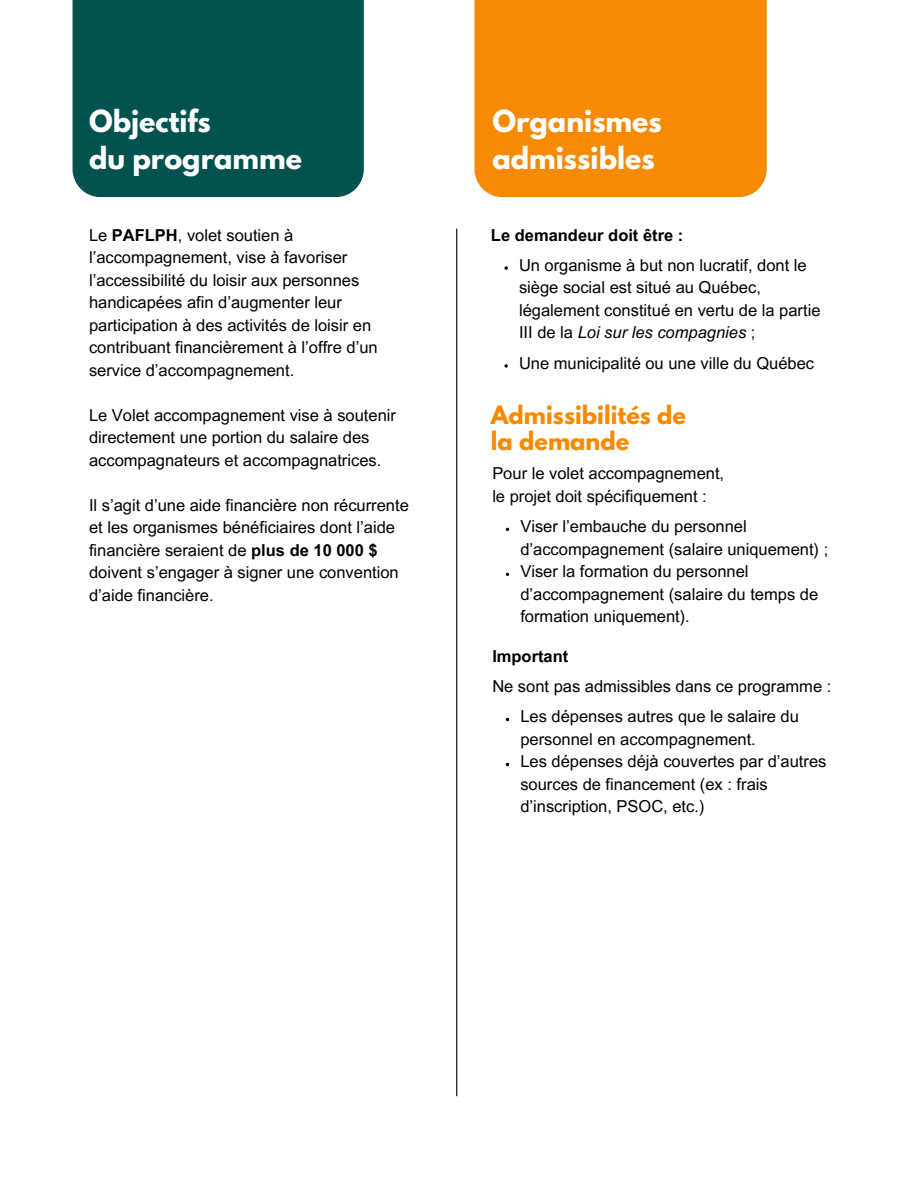
<style>
.page{position:relative;width:918px;height:1188px;background:#fff}
.page>*{position:absolute;margin:0;border:0;box-sizing:border-box;transform-origin:0 0}
.t1{font:700 27px/37.2px "League Spartan";color:#fff}
.t2{font:700 22.5px/25.8px "League Spartan";color:#f68a02}
.t3{font:16.5px/22.5px "Arial MT Pro";color:#000}
.t4{font:700 16.5px "Arial MT Pro";color:#000}
.s1{font-weight:700}
.s2{font-style:italic}
</style>
<div class="page">
<div style="left:73px;top:0;width:291px;height:197px;background:#025250"></div>
<hr style="left:456px;top:229px;width:1px;height:867px;background:#000">
<div style="left:474px;top:0;width:293px;height:197px;background:#f68a02"></div>
<svg style="left:504px;top:266px;width:4px;height:4px"></svg>
<svg style="left:504px;top:364px;width:4px;height:4px"></svg>
<h1 class="t1" style="left:89px;top:102px;width:215px">Objectifs<br>du programme</h1>
<p class="t3" style="left:89px;top:224px;width:290px">Le <span class="s1">PAFLPH</span>, volet soutien à l’accompagnement, vise à favoriser l’accessibilité du loisir aux personnes handicapées afin d’augmenter leur participation à des activités de loisir en contribuant financièrement à l’offre d’un service d’accompagnement.</p>
<p class="t3" style="left:89px;top:404px;width:309px">Le Volet accompagnement vise à soutenir directement une portion du salaire des accompagnateurs et accompagnatrices.</p>
<p class="t3" style="left:89px;top:494px;width:321px">Il s’agit d’une aide financière non récurrente et les organismes bénéficiaires dont l’aide financière seraient de <span class="s1">plus de 10 000 $ </span>doivent s’engager à signer une convention d’aide financière.</p>
<h1 class="t1" style="left:492px;top:102px;width:171px">Organismes admissibles</h1>
<p class="t4" style="left:491px;top:225px;width:194px">Le demandeur doit être :</p>
<p class="t3" style="left:519px;top:255px;width:303px">Un organisme à but non lucratif, dont le siège social est situé au Québec, légalement constitué en vertu de la partie III de la <span class="s2">Loi sur les compagnies</span> ;</p>
<p class="t3" style="left:519px;top:353px;width:297px">Une municipalité ou une ville du Québec</p>
<h2 class="t2" style="left:491px;top:402px;width:197px">Admissibilités de la demande</h2>
<p class="t3" style="left:492px;top:463px;width:233px">Pour le volet accompagnement, le projet doit spécifiquement :</p>
<p class="t3" style="left:520px;top:516px;width:309px">Viser l’embauche du personnel d’accompagnement (salaire uniquement) ; Viser la formation du personnel d’accompagnement (salaire du temps de formation uniquement).</p>
<p class="t4" style="left:492px;top:646px;width:78px">Important</p>
<p class="t3" style="left:492px;top:672px;width:341px;line-height:30.3px;text-align:center">Ne sont pas admissibles dans ce programme :<br>Les dépenses autres que le salaire du</p>
<p class="t3" style="left:520px;top:729px;width:308px">personnel en accompagnement.<br>Les dépenses déjà couvertes par d’autres sources de financement (ex : frais d’inscription, PSOC, etc.)</p>
</div>
